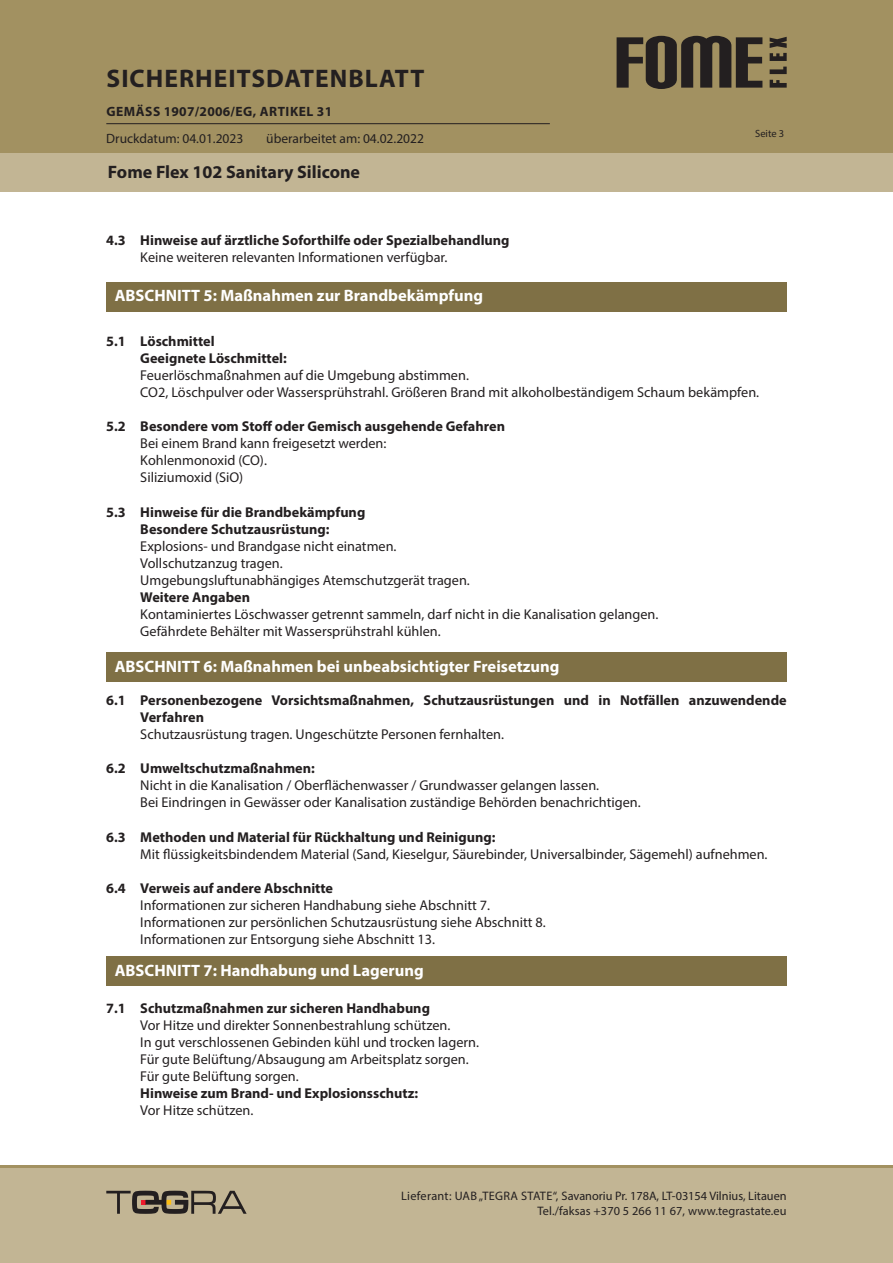
<style>
.page{position:relative;width:893px;height:1263px;background:#fff}
.page>*{position:absolute;margin:0;border:0;box-sizing:border-box;transform-origin:0 0}
.t1{font:700 25.5px "Myriad Pro";letter-spacing:.04em;color:#231f20}
.t2{font:700 18px "Myriad Pro";color:#231f20}
.Skyrius_baltas{font:700 16.5px "Myriad Pro";color:#fff}
.Tekstas_paprastas{font:14.25px "Myriad Pro";color:#231f20}
.Tekstas_paprastas-2{font:700 14.25px/17.1px "Myriad Pro";color:#231f20}
.t3{font:13.5px "Myriad Pro";color:#231f20}
.t4{font:700 13.5px "Myriad Pro";letter-spacing:.04em;color:#231f20}
.t5{font:12.3px/14.7px "Myriad Pro";letter-spacing:.005em;color:#231f20;text-align:right}
.t6{font:10.5px "Myriad Pro";color:#231f20}
</style>
<div class="page">
<div style="left:0;top:0;width:893px;height:191px;background:#a29161"></div>
<div style="left:0;top:153px;width:893px;height:38px;background:#c2b594"></div>
<div style="left:0;top:1165px;width:893px;height:98px;background:#c2b594"></div>
<hr style="left:0;top:1165px;width:893px;height:2px;background:#a29161">
<svg style="left:770px;top:80px;width:17px;height:8px"></svg>
<svg style="left:770px;top:67px;width:17px;height:7px"></svg>
<svg style="left:770px;top:37px;width:17px;height:24px"></svg>
<svg style="left:617px;top:36px;width:145px;height:53px"></svg>
<svg style="left:106px;top:1191px;width:141px;height:23px"></svg>
<hr style="left:106px;top:123px;width:444px;height:1px;background:#231f20">
<div style="left:106px;top:282px;width:681px;height:29px;background:#7f7045"></div>
<div style="left:106px;top:652px;width:681px;height:30px;background:#7f7045"></div>
<div style="left:106px;top:956px;width:681px;height:30px;background:#7f7045"></div>
<h1 class="t1" style="left:107px;top:62px;width:319px">SICHERHEITSDATENBLATT</h1>
<p class="t4" style="left:106px;top:102px;width:227px">GEMÄSS 1907/2006/EG, ARTIKEL 31</p>
<p class="t3" style="left:106px;top:130px;width:139px">Druckdatum: 04.01.2023</p>
<p class="t3" style="left:266px;top:130px;width:159px">überarbeitet am: 04.02.2022</p>
<p class="t6" style="left:755px;top:127px;width:31px">Seite 3</p>
<p class="t2" style="left:108px;top:160px;width:254px">Fome Flex 102 Sanitary Silicone</p>
<p class="Tekstas_paprastas-2" style="left:106px;top:231px;width:405px">4.3 Hinweise auf ärztliche Soforthilfe oder Spezialbehandlung</p>
<p class="Tekstas_paprastas" style="left:140px;top:248px;width:309px">Keine weiteren relevanten Informationen verfügbar.</p>
<p class="Skyrius_baltas" style="left:115px;top:285px;width:370px">ABSCHNITT 5: Maßnahmen zur Brandbekämpfung</p>
<p class="Tekstas_paprastas-2" style="left:106px;top:332px;width:110px">5.1 Löschmittel</p>
<p class="Tekstas_paprastas-2" style="left:140px;top:349px;width:148px">Geeignete Löschmittel:</p>
<p class="Tekstas_paprastas" style="left:140px;top:366px;width:330px">Feuerlöschmaßnahmen auf die Umgebung abstimmen.</p>
<p class="Tekstas_paprastas" style="left:140px;top:383px;width:620px">CO2, Löschpulver oder Wassersprühstrahl. Größeren Brand mit alkoholbeständigem Schaum bekämpfen.</p>
<p class="Tekstas_paprastas-2" style="left:106px;top:417px;width:400px">5.2 Besondere vom Stoff oder Gemisch ausgehende Gefahren</p>
<p class="Tekstas_paprastas" style="left:140px;top:435px;width:248px">Bei einem Brand kann freigesetzt werden:</p>
<p class="Tekstas_paprastas" style="left:140px;top:452px;width:128px">Kohlenmonoxid (CO).</p>
<p class="Tekstas_paprastas" style="left:140px;top:469px;width:105px">Siliziumoxid (SiO)</p>
<p class="Tekstas_paprastas-2" style="left:106px;top:503px;width:261px">5.3 Hinweise für die Brandbekämpfung</p>
<p class="Tekstas_paprastas-2" style="left:140px;top:520px;width:191px">Besondere Schutzausrüstung:</p>
<p class="Tekstas_paprastas" style="left:140px;top:537px;width:258px">Explosions- und Brandgase nicht einatmen.</p>
<p class="Tekstas_paprastas" style="left:140px;top:554px;width:144px">Vollschutzanzug tragen.</p>
<p class="Tekstas_paprastas" style="left:140px;top:571px;width:331px">Umgebungsluftunabhängiges Atemschutzgerät tragen.</p>
<p class="Tekstas_paprastas-2" style="left:140px;top:588px;width:111px">Weitere Angaben</p>
<p class="Tekstas_paprastas" style="left:140px;top:606px;width:520px">Kontaminiertes Löschwasser getrennt sammeln, darf nicht in die Kanalisation gelangen.</p>
<p class="Tekstas_paprastas" style="left:140px;top:623px;width:302px">Gefährdete Behälter mit Wassersprühstrahl kühlen.</p>
<p class="Skyrius_baltas" style="left:115px;top:655px;width:446px">ABSCHNITT 6: Maßnahmen bei unbeabsichtigter Freisetzung</p>
<p class="Tekstas_paprastas-2" style="left:140px;top:691px;width:648px;text-indent:-34px">6.1 Personenbezogene Vorsichtsmaßnahmen, Schutzausrüstungen und in Notfällen anzuwendende<br>Verfahren</p>
<p class="Tekstas_paprastas" style="left:140px;top:725px;width:365px">Schutzausrüstung tragen. Ungeschützte Personen fernhalten.</p>
<p class="Tekstas_paprastas-2" style="left:106px;top:759px;width:210px">6.2 Umweltschutzmaßnahmen:</p>
<p class="Tekstas_paprastas" style="left:140px;top:777px;width:460px">Nicht in die Kanalisation / Oberflächenwasser / Grundwasser gelangen lassen.</p>
<p class="Tekstas_paprastas" style="left:140px;top:794px;width:502px">Bei Eindringen in Gewässer oder Kanalisation zuständige Behörden benachrichtigen.</p>
<p class="Tekstas_paprastas-2" style="left:106px;top:828px;width:391px">6.3 Methoden und Material für Rückhaltung und Reinigung:</p>
<p class="Tekstas_paprastas" style="left:140px;top:845px;width:629px">Mit flüssigkeitsbindendem Material (Sand, Kieselgur, Säurebinder, Universalbinder, Sägemehl) aufnehmen.</p>
<p class="Tekstas_paprastas-2" style="left:106px;top:879px;width:228px">6.4 Verweis auf andere Abschnitte</p>
<p class="Tekstas_paprastas" style="left:140px;top:896px;width:351px">Informationen zur sicheren Handhabung siehe Abschnitt 7.</p>
<p class="Tekstas_paprastas" style="left:140px;top:913px;width:407px">Informationen zur persönlichen Schutzausrüstung siehe Abschnitt 8.</p>
<p class="Tekstas_paprastas" style="left:140px;top:930px;width:296px">Informationen zur Entsorgung siehe Abschnitt 13.</p>
<p class="Skyrius_baltas" style="left:115px;top:960px;width:310px">ABSCHNITT 7: Handhabung und Lagerung</p>
<p class="Tekstas_paprastas-2" style="left:106px;top:999px;width:325px">7.1 Schutzmaßnahmen zur sicheren Handhabung</p>
<p class="Tekstas_paprastas" style="left:140px;top:1016px;width:311px">Vor Hitze und direkter Sonnenbestrahlung schützen.</p>
<p class="Tekstas_paprastas" style="left:140px;top:1033px;width:340px">In gut verschlossenen Gebinden kühl und trocken lagern.</p>
<p class="Tekstas_paprastas" style="left:140px;top:1050px;width:330px">Für gute Belüftung/Absaugung am Arbeitsplatz sorgen.</p>
<p class="Tekstas_paprastas" style="left:140px;top:1067px;width:160px">Für gute Belüftung sorgen.</p>
<p class="Tekstas_paprastas-2" style="left:140px;top:1084px;width:279px">Hinweise zum Brand- und Explosionsschutz:</p>
<p class="Tekstas_paprastas" style="left:140px;top:1101px;width:115px">Vor Hitze schützen.</p>
<p class="t5" style="left:401px;top:1188px;width:387px">Lieferant: UAB „TEGRA STATE“, Savanoriu Pr. 178A, LT-03154 Vilnius, Litauen<br>Tel./faksas +370 5 266 11 67, www.tegrastate.eu</p>
</div>
